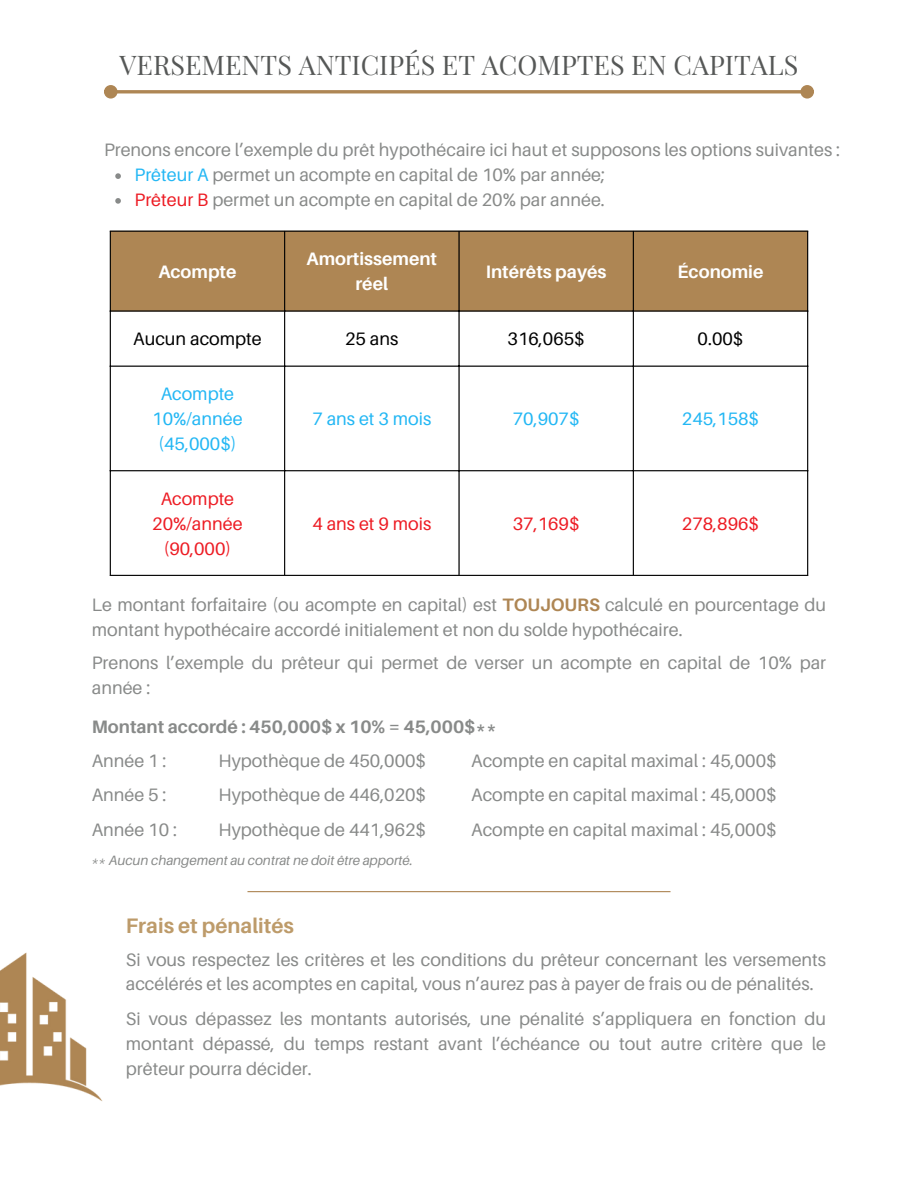
<style>
.page{position:relative;width:918px;height:1188px;background:#fff}
.page>*{position:absolute;margin:0;border:0;box-sizing:border-box;transform-origin:0 0}
.t1{font:27px "Playfair Display";color:#565857}
.t2{font:700 21px "Aileron";color:#bd9b6a}
.t3{font:18px/24.8px "Aileron";color:#888a89}
.t4{font:18px/24.8px "Aileron";color:#23b7f4;text-align:center}
.t5{font:18px/24.8px "Aileron";color:#ed1c24;text-align:center}
.t6{font:700 18px/24.8px "Aileron";color:#fff;text-align:center}
.t7{font:700 18px "Aileron";color:#888a89}
.t8{font:18px "Aileron";color:#000}
.t9{font:italic 13.5px "Aileron";color:#888a89}
.s1{color:#23b7f4}
.s2{color:#ed1c24}
.s3{font-weight:700;color:#ae8654}
</style>
<div class="page">
<div style="left:111px;top:232px;width:696px;height:78px;background:#ae8654"></div>
<hr style="left:110px;top:232px;width:1px;height:343px;background:#000">
<hr style="left:284px;top:232px;width:1px;height:343px;background:#000">
<hr style="left:458px;top:232px;width:2px;height:343px;background:#000">
<hr style="left:633px;top:232px;width:1px;height:343px;background:#000">
<hr style="left:807px;top:232px;width:1px;height:343px;background:#000">
<hr style="left:110px;top:231px;width:698px;height:1px;background:#000">
<hr style="left:110px;top:310px;width:698px;height:2px;background:#000">
<hr style="left:110px;top:366px;width:698px;height:1px;background:#000">
<hr style="left:110px;top:470px;width:698px;height:1px;background:#000">
<hr style="left:110px;top:575px;width:698px;height:1px;background:#000">
<svg style="left:115px;top:173px;width:6px;height:6px"></svg>
<svg style="left:115px;top:198px;width:6px;height:6px"></svg>
<hr style="left:117px;top:90px;width:684px;height:3px;background:#ae8654">
<div style="left:106px;top:87px;width:10px;height:10px;background:#ae8654;border-radius:50%"></div>
<div style="left:104px;top:85px;width:14px;height:14px;border:3px solid #ae8654;border-radius:50%"></div>
<div style="left:802px;top:87px;width:10px;height:10px;background:#ae8654;border-radius:50%"></div>
<div style="left:800px;top:85px;width:14px;height:14px;border:3px solid #ae8654;border-radius:50%"></div>
<hr style="left:247px;top:891px;width:424px;height:1px;background:#ae8654">
<img style="left:0;top:952px;width:103px;height:149px">
<p class="t1" style="left:120px;top:46px;width:680px">VERSEMENTS ANTICIPÉS ET ACOMPTES EN CAPITALS</p>
<p class="t3" style="left:104px;top:137px;width:738px">Prenons encore l’exemple du prêt hypothécaire ici haut et supposons les options suivantes :</p>
<p class="t3" style="left:135px;top:162px;width:472px"><span class="s1">Prêteur A</span> permet un acompte en capital de 10% par année;</p>
<p class="t3" style="left:135px;top:187px;width:472px"><span class="s2">Prêteur B</span> permet un acompte en capital de 20% par année.</p>
<h1 class="t6" style="left:158px;top:259px;width:80px">Acompte</h1>
<p class="t6" style="left:307px;top:246px;width:132px">Amortissement réel</p>
<h4 class="t6" style="left:486px;top:259px;width:122px">Intérêts payés</h4>
<p class="t6" style="left:678px;top:259px;width:87px">Économie</p>
<p class="t8" style="left:133px;top:328px;width:130px">Aucun acompte</p>
<p class="t8" style="left:345px;top:328px;width:55px">25 ans</p>
<p class="t8" style="left:508px;top:328px;width:79px">316,065$</p>
<p class="t8" style="left:698px;top:328px;width:47px">0.00$</p>
<p class="t4" style="left:152px;top:381px;width:92px">Acompte<br>10%/année (45,000$)</p>
<p class="t4" style="left:312px;top:406px;width:120px">7 ans et 3 mois</p>
<p class="t4" style="left:513px;top:406px;width:68px">70,907$</p>
<p class="t4" style="left:682px;top:406px;width:79px">245,158$</p>
<p class="t5" style="left:152px;top:486px;width:92px">Acompte<br>20%/année (90,000)</p>
<p class="t5" style="left:312px;top:511px;width:120px">4 ans et 9 mois</p>
<p class="t5" style="left:513px;top:511px;width:68px">37,169$</p>
<p class="t5" style="left:682px;top:511px;width:79px">278,896$</p>
<p class="t3" style="left:92px;top:592px;width:736px">Le montant forfaitaire (ou acompte en capital) est <span class="s3">TOUJOURS</span> calculé en pourcentage du montant hypothécaire accordé initialement et non du solde hypothécaire.</p>
<h4 class="t3" style="left:92px;top:650px;width:736px">Prenons l’exemple du prêteur qui permet de verser un acompte en capital de 10% par année :</h4>
<h4 class="t7" style="left:92px;top:716px;width:407px">Montant accordé : 450,000$ x 10% = 45,000$**</h4>
<h3 class="t3" style="left:92px;top:748px;width:76px">Année 1 :</h3>
<h4 class="t3" style="left:219px;top:748px;width:209px">Hypothèque de 450,000$</h4>
<h4 class="t3" style="left:471px;top:748px;width:307px">Acompte en capital maximal : 45,000$</h4>
<h4 class="t3" style="left:92px;top:782px;width:76px">Année 5 :</h4>
<h4 class="t3" style="left:219px;top:782px;width:209px">Hypothèque de 446,020$</h4>
<h4 class="t3" style="left:471px;top:782px;width:307px">Acompte en capital maximal : 45,000$</h4>
<h4 class="t3" style="left:92px;top:816px;width:87px">Année 10 :</h4>
<h4 class="t3" style="left:219px;top:816px;width:209px">Hypothèque de 441,962$</h4>
<h4 class="t3" style="left:471px;top:816px;width:307px">Acompte en capital maximal : 45,000$</h4>
<h4 class="t9" style="left:92px;top:852px;width:323px">** Aucun changement au contrat ne doit être apporté.</h4>
<p class="t2" style="left:126px;top:912px;width:170px">Frais et pénalités</p>
<p class="t3" style="left:126px;top:947px;width:702px">Si vous respectez les critères et les conditions du prêteur concernant les versements accélérés et les acomptes en capital, vous n’aurez pas à payer de frais ou de pénalités.</p>
<p class="t3" style="left:126px;top:1006px;width:702px;text-align:justify">Si vous dépassez les montants autorisés, une pénalité s’appliquera en fonction du montant dépassé, du temps restant avant l’échéance ou tout autre critère que le prêteur pourra décider.</p>
</div>
